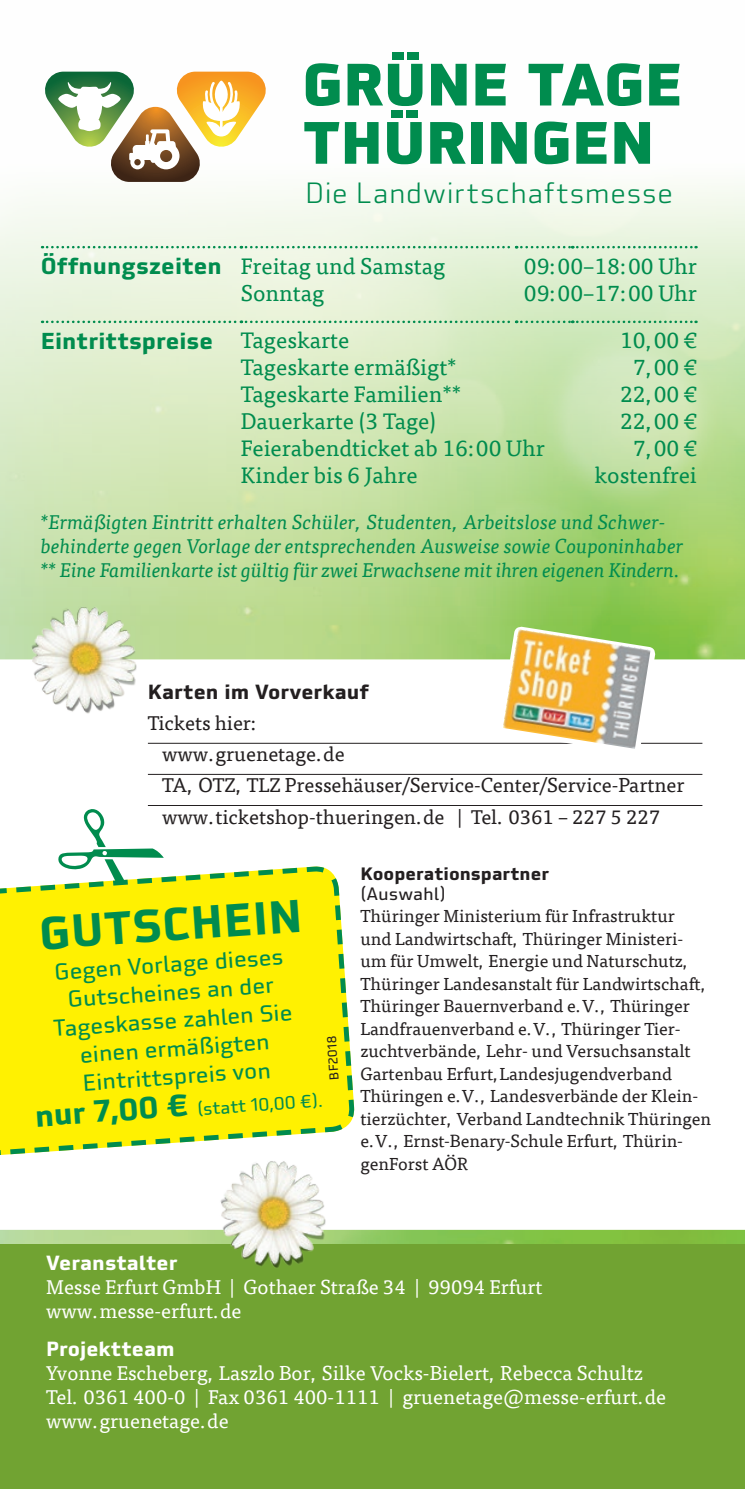
<style>
.page{position:relative;width:745px;height:1489px;background:#fff}
.page>*{position:absolute;margin:0;border:0;box-sizing:border-box;transform-origin:0 0}
.t1{font:700 45px "Utility Pro";color:#008c4e}
.t2{font:300 28.5px "Utility Pro";letter-spacing:.005em;color:#008c4e}
.t3{font:22.5px/27px "Tisa Mobi Pro";color:#008c4e}
.t4{font:22.5px/28px "Utility Pro";color:#008c4e;text-align:center}
.t5{font:700 22.5px "Utility Pro";color:#008c4e}
.t6{font:italic 20px/24px "Tisa Mobi Pro";color:#008c4e}
.t7{font:20px/24px "Tisa Mobi Pro";color:#fff}
.t8{font:20px/31px "Tisa Mobi Pro";color:#231f20}
.t9{font:700 20px "Utility Pro";color:#fff}
.t10{font:700 20px "Utility Pro";color:#231f20}
.t11{font:17.5px/22.5px "Tisa Mobi Pro";color:#231f20}
.t12{font:17.5px "Utility Pro";color:#008c4e}
.t13{font:700 17.5px "Utility Pro";color:#231f20}
.t14{font:17.5px "Utility Pro";color:#231f20}
.t15{font:12.5px "Utility Pro";color:#231f20}
.s1{font-family:"Utility Pro";font-weight:700}
.s2{font-family:"Tisa Mobi Pro";font-weight:400}
.s3{font-weight:700;font-size:30px}
</style>
<div class="page">
<img style="left:0;top:52px;width:744px;height:1192px">
<div style="left:0;top:1244px;width:744px;height:244px;background:#71a332"></div>
<svg style="left:0;top:659px;width:744px;height:570px"></svg>
<hr style="left:148px;top:742px;width:554px;height:1px;background:#231f20">
<hr style="left:148px;top:774px;width:554px;height:1px;background:#231f20">
<hr style="left:148px;top:805px;width:554px;height:1px;background:#231f20">
<svg style="left:42px;top:246px;width:654px;height:2px"></svg>
<svg style="left:42px;top:320px;width:654px;height:3px;background:#97cea4"></svg>
<svg style="left:0;top:747px;width:355px;height:497px"></svg>
<svg style="left:0;top:808px;width:302px;height:94px"></svg>
<svg style="left:40px;top:72px;width:231px;height:110px"></svg>
<svg style="left:305px;top:63px;width:34px;height:43px"></svg>
<svg style="left:347px;top:64px;width:75px;height:42px"></svg>
<svg style="left:430px;top:64px;width:36px;height:41px"></svg>
<svg style="left:475px;top:64px;width:30px;height:41px"></svg>
<svg style="left:528px;top:63px;width:112px;height:43px"></svg>
<svg style="left:648px;top:64px;width:31px;height:41px"></svg>
<div style="left:392px;top:53px;width:11px;height:7px;background:#008c4e"></div>
<div style="left:407px;top:53px;width:11px;height:7px;background:#008c4e"></div>
<svg style="left:304px;top:122px;width:74px;height:42px"></svg>
<svg style="left:430px;top:122px;width:35px;height:42px"></svg>
<div style="left:470px;top:122px;width:12px;height:42px;background:#008c4e"></div>
<svg style="left:491px;top:122px;width:35px;height:42px"></svg>
<svg style="left:534px;top:121px;width:34px;height:43px"></svg>
<svg style="left:576px;top:122px;width:30px;height:42px"></svg>
<svg style="left:614px;top:122px;width:35px;height:42px"></svg>
<svg style="left:387px;top:122px;width:34px;height:42px"></svg>
<div style="left:391px;top:111px;width:11px;height:7px;background:#008c4e"></div>
<div style="left:406px;top:111px;width:11px;height:7px;background:#008c4e"></div>
<svg style="left:498px;top:625px;width:157px;height:129px"></svg>
<img style="left:502px;top:629px;width:148px;height:119px">
<img style="left:204px;top:1144px;width:139px;height:124px">
<img style="left:15px;top:590px;width:139px;height:138px">
<h2 class="t2" style="left:304px;top:176px;width:370px">Die Landwirtschaftsmesse</h2>
<p class="t3" style="left:241px;top:251px;width:206px;text-indent:-200px"><span class="s1">Öffnungszeiten</span> Freitag und Samstag<br>Sonntag</p>
<p class="t3" style="left:523px;top:251px;width:174px">09:00–18:00 Uhr<br>09:00–17:00 Uhr</p>
<p class="t5" style="left:41px;top:326px;width:310px">Eintrittspreise <span class="s2">Tageskarte</span></p>
<p class="t3" style="left:241px;top:352px;width:305px">Tageskarte ermäßigt*<br>Tageskarte Familien**<br>Dauerkarte (3 Tage)<br>Feierabendticket ab 16:00 Uhr<br>Kinder bis 6 Jahre</p>
<p class="t3" style="left:594px;top:325px;width:104px;text-align:right">10,00 €<br>7,00 €<br>22,00 €<br>22,00 €<br>7,00 € kostenfrei</p>
<p class="t6" style="left:41px;top:509px;width:643px">*Ermäßigten Eintritt erhalten Schüler, Studenten, Arbeitslose und Schwer&shy;behinderte gegen Vorlage der entsprechenden Ausweise sowie Couponinhaber ** Eine Familienkarte ist gültig für zwei Erwachsene mit ihren eigenen Kindern.</p>
<p class="t10" style="left:148px;top:679px;width:223px">Karten im Vorverkauf</p>
<p class="t8" style="left:162px;top:706px;width:523px;text-indent:-14px">Tickets hier:<br>www.gruenetage.de<br>TA, OTZ, TLZ Pressehäuser/Service-Center/Service-Partner www.ticketshop-thueringen.de | Tel. 0361 – 227 5 227</p>
<h1 class="t1" style="left:37px;top:904px;width:265px;rotate:-4deg">GUTSCHEIN</h1>
<p class="t4" style="left:48px;top:958px;width:241px;rotate:-4deg">Gegen Vorlage dieses<br>Gutscheines an der<br>Tageskasse zahlen Sie einen ermäßigten<br>Eintrittspreis von</p>
<p class="t12" style="left:35px;top:1109px;width:289px;rotate:-4deg"><span class="s3">nur 7,00 €</span> (statt 10,00 €).</p>
<p class="t15" style="left:326px;top:1080px;width:45px;rotate:-94deg">BF2018</p>
<p class="t13" style="left:360px;top:862px;width:190px">Kooperationspartner</p>
<p class="t14" style="left:360px;top:882px;width:87px">(Auswahl)</p>
<p class="t11" style="left:360px;top:903px;width:352px">Thüringer Ministerium für Infrastruktur<br>und Landwirtschaft, Thüringer Ministeri&shy;um für Umwelt, Energie und Naturschutz, Thüringer Landesanstalt für Landwirtschaft, Thüringer Bauernverband e.V., Thüringer Landfrauenverband e.V., Thüringer Tier&shy;zuchtverbände, Lehr- und Versuchsanstalt Gartenbau Erfurt,Landesjugendverband Thüringen e.V., Landesverbände der Klein&shy;tierzüchter, Verband Landtechnik Thüringen e.V., Ernst-Benary-Schule Erfurt, Thürin&shy;genForst AÖR</p>
<p class="t9" style="left:46px;top:1249px;width:133px">Veranstalter</p>
<p class="t7" style="left:46px;top:1273px;width:497px">Messe Erfurt GmbH | Gothaer Straße 34 | 99094 Erfurt www.messe-erfurt.de</p>
<p class="t9" style="left:46px;top:1335px;width:130px">Projektteam</p>
<p class="t7" style="left:46px;top:1359px;width:621px">Yvonne Escheberg, Laszlo Bor, Silke Vocks-Bielert, Rebecca Schultz<br>Tel. 0361 400-0 | Fax 0361 400-1111 | gruenetage@messe-erfurt.de www.gruenetage.de</p>
</div>
